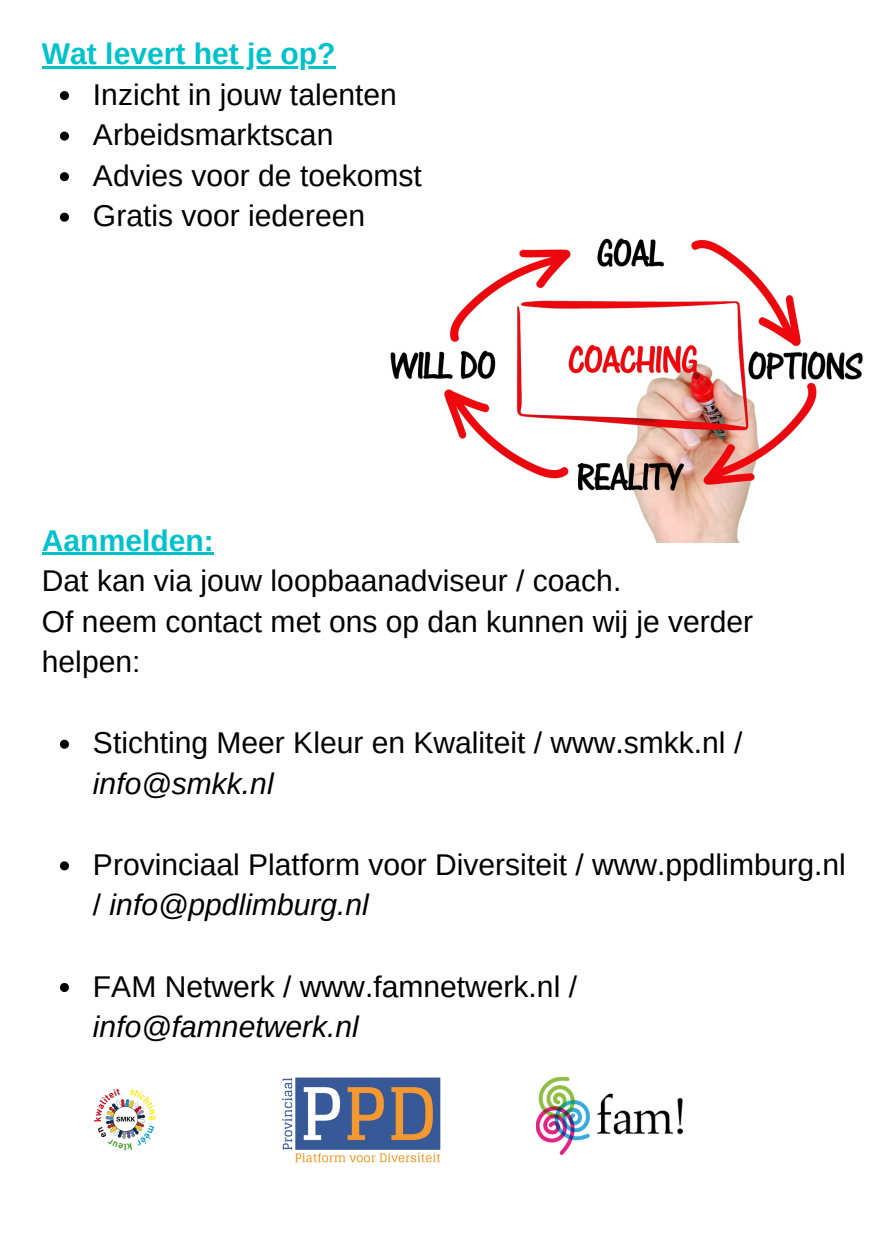
<style>
.page{position:relative;width:894px;height:1258px;background:#fff}
.page>*{position:absolute;margin:0;border:0;box-sizing:border-box;transform-origin:0 0}
.t1{font:30px/40.5px "Arimo";color:#000}
.t2{font:italic 30px "Arimo";color:#000}
.t3{font:700 30px "Arimo";color:#00c2cb}
.s1{font-style:normal}
</style>
<div class="page">
<svg style="left:60px;top:91px;width:9px;height:9px"></svg>
<svg style="left:60px;top:132px;width:9px;height:9px"></svg>
<svg style="left:60px;top:172px;width:9px;height:9px"></svg>
<svg style="left:60px;top:213px;width:9px;height:9px"></svg>
<svg style="left:60px;top:740px;width:9px;height:9px"></svg>
<svg style="left:60px;top:861px;width:9px;height:9px"></svg>
<svg style="left:60px;top:983px;width:9px;height:9px"></svg>
<hr style="left:42px;top:66px;width:293px;height:3px;background:#00c2cb">
<hr style="left:42px;top:553px;width:172px;height:2px;background:#00c2cb">
<img style="left:94px;top:1088px;width:62px;height:63px">
<img style="left:282px;top:1077px;width:159px;height:86px">
<img style="left:536px;top:1078px;width:146px;height:76px">
<img style="left:390px;top:238px;width:473px;height:304px">
<p class="t3" style="left:42px;top:37px;width:295px">Wat levert het je op?</p>
<p class="t1" style="left:93px;top:74px;width:330px">Inzicht in jouw talenten<br>Arbeidsmarktscan<br>Advies voor de toekomst<br>Gratis voor iedereen</p>
<p class="t3" style="left:42px;top:523px;width:173px">Aanmelden:</p>
<p class="t1" style="left:42px;top:560px;width:712px">Dat kan via jouw loopbaanadviseur / coach.<br>Of neem contact met ons op dan kunnen wij je verder helpen:</p>
<p class="t1" style="left:93px;top:722px;width:650px">Stichting Meer Kleur en Kwaliteit / www.smkk.nl /</p>
<p class="t2" style="left:93px;top:766px;width:182px">info@smkk.nl</p>
<p class="t1" style="left:93px;top:844px;width:754px">Provinciaal Platform voor Diversiteit / www.ppdlimburg.nl</p>
<p class="t2" style="left:93px;top:888px;width:277px"><span class="s1">/</span> info@ppdlimburg.nl</p>
<p class="t1" style="left:93px;top:966px;width:485px">FAM Netwerk / www.famnetwerk.nl /</p>
<p class="t2" style="left:93px;top:1010px;width:267px">info@famnetwerk.nl</p>
</div>
